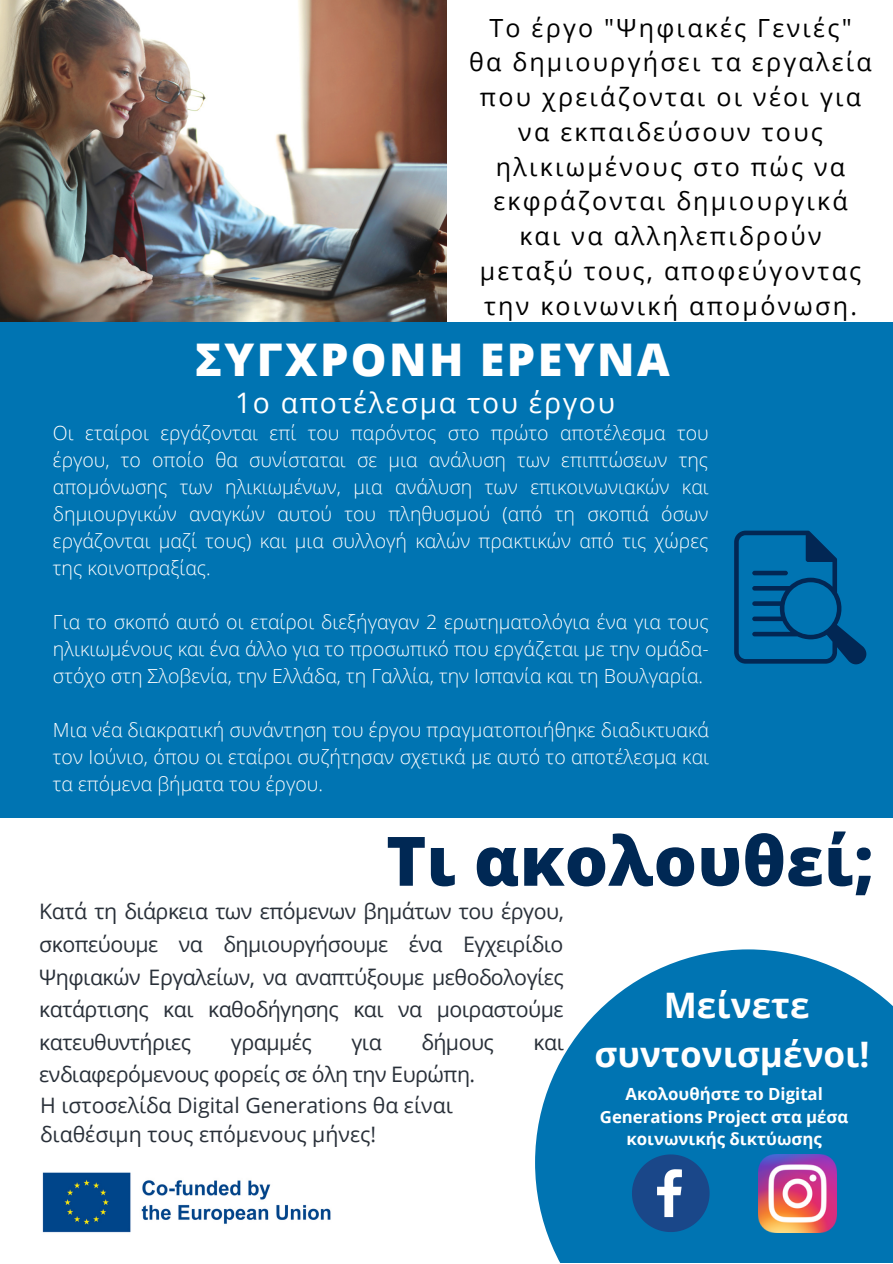
<style>
.page{position:relative;width:893px;height:1264px;background:#fff}
.page>*{position:absolute;margin:0;border:0;box-sizing:border-box;transform-origin:0 0}
.t1{font:800 68.25px "Open Sans";color:#002854}
.t2{font:800 45px "Open Sans";letter-spacing:.055em;color:#fff}
.t3{font:700 35.1px/48.3px "Open Sans";color:#fff;text-align:center}
.t4{font:28.2px "Open Sans";letter-spacing:.06em;color:#fff}
.t5{font:25.05px/34.8px "Open Sans";letter-spacing:.09em;color:#000;text-align:center}
.t6{font:21.3px/32.5px "Open Sans";letter-spacing:-.02em;color:#293039;text-align:justify}
.t7{font:21.3px/29.2px "Open Sans";color:#293039}
.t8{font:300 19.5px/27px "Open Sans";color:#fff;text-align:justify}
.t9{font:700 16.8px/22.5px "Open Sans";color:#fff;text-align:center}
</style>
<div class="page">
<div style="left:0;top:322px;width:892px;height:495px;background:#0074b2"></div>
<img style="left:0;top:0;width:446px;height:321px">
<svg style="left:734px;top:530px;width:133px;height:135px"></svg>
<div style="left:752px;top:570px;width:35px;height:5px;background:#022754;border-radius:2px"></div>
<svg style="left:535px;top:949px;width:357px;height:313px;fill:#0074b2"></svg>
<svg style="left:632px;top:1154px;width:77px;height:77px"></svg>
<img style="left:758px;top:1154px;width:78px;height:77px">
<img style="left:42px;top:1172px;width:289px;height:61px">
<p class="t5" style="left:469px;top:9px;width:404px">Το έργο "Ψηφιακές Γενιές"<br>θα δημιουργήσει τα εργαλεία που χρειάζονται οι νέοι για να εκπαιδεύσουν τους ηλικιωμένους στο πώς να εκφράζονται δημιουργικά<br>και να αλληλεπιδρούν<br>μεταξύ τους, αποφεύγοντας την κοινωνική απομόνωση.</p>
<h2 class="t2" style="left:195px;top:327px;width:476px">ΣΥΓΧΡΟΝΗ ΕΡΕΥΝΑ</h2>
<h3 class="t4" style="left:235px;top:383px;width:381px">1ο αποτέλεσμα του έργου</h3>
<p class="t8" style="left:53px;top:419px;width:657px">Οι εταίροι εργάζονται επί του παρόντος στο πρώτο αποτέλεσμα του έργου, το οποίο θα συνίσταται σε μια ανάλυση των επιπτώσεων της απομόνωσης των ηλικιωμένων, μια ανάλυση των επικοινωνιακών και δημιουργικών αναγκών αυτού του πληθυσμού (από τη σκοπιά όσων εργάζονται μαζί τους) και μια συλλογή καλών πρακτικών από τις χώρες της κοινοπραξίας.</p>
<p class="t8" style="left:53px;top:608px;width:657px">Για το σκοπό αυτό οι εταίροι διεξήγαγαν 2 ερωτηματολόγια ένα για τους ηλικιωμένους και ένα άλλο για το προσωπικό που εργάζεται με την ομάδα&shy;στόχο στη Σλοβενία, την Ελλάδα, τη Γαλλία, την Ισπανία και τη Βουλγαρία.</p>
<p class="t8" style="left:53px;top:716px;width:657px">Μια νέα διακρατική συνάντηση του έργου πραγματοποιήθηκε διαδικτυακά τον Ιούνιο, όπου οι εταίροι συζήτησαν σχετικά με αυτό το αποτέλεσμα και τα επόμενα βήματα του έργου.</p>
<h1 class="t1" style="left:386px;top:812px;width:489px">Τι ακολουθεί;</h1>
<p class="t6" style="left:39px;top:894px;width:526px">Κατά τη διάρκεια των επόμενων βημάτων του έργου, σκοπεύουμε να δημιουργήσουμε ένα Εγχειρίδιο Ψηφιακών Εργαλείων, να αναπτύξουμε μεθοδολογίες κατάρτισης και καθοδήγησης και να μοιραστούμε κατευθυντήριες</p>
<p class="t6" style="left:231px;top:1025px;width:82px">γραμμές</p>
<p class="t6" style="left:351px;top:1025px;width:32px">για</p>
<p class="t6" style="left:421px;top:1025px;width:74px">δήμους</p>
<p class="t6" style="left:533px;top:1025px;width:32px">και</p>
<p class="t6" style="left:39px;top:1057px;width:437px">ενδιαφερόμενους φορείς σε όλη την Ευρώπη.</p>
<p class="t7" style="left:40px;top:1090px;width:414px">Η ιστοσελίδα Digital Generations θα είναι διαθέσιμη τους επόμενους μήνες!</p>
<h3 class="t3" style="left:594px;top:980px;width:276px">Μείνετε συντονισμένοι!</h3>
<p class="t9" style="left:599px;top:1082px;width:250px">Ακολουθήστε το Digital<br>Generations Project στα μέσα κοινωνικής δικτύωσης</p>
</div>
